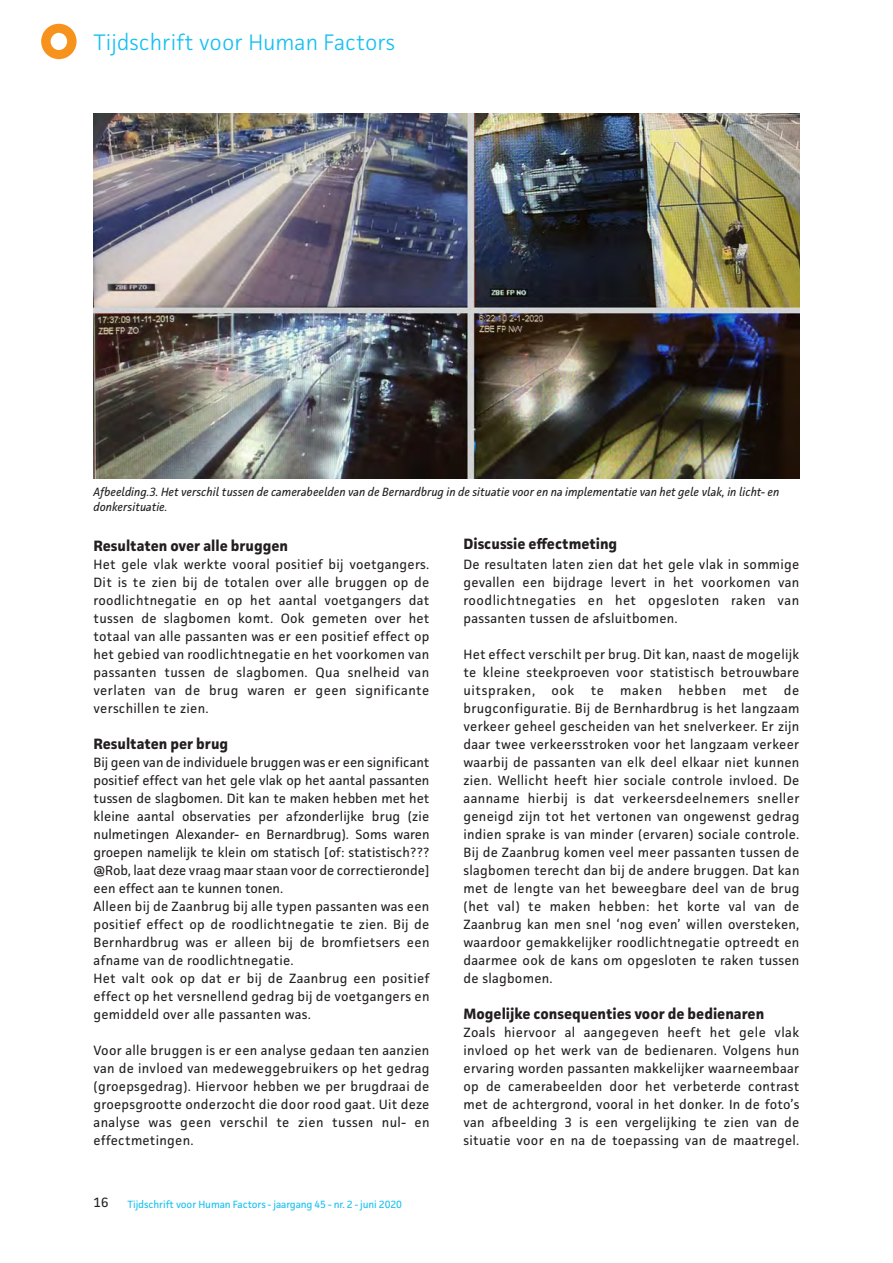
<style>
.page{position:relative;width:893px;height:1263px;background:#fff}
.page>*{position:absolute;margin:0;border:0;box-sizing:border-box;transform-origin:0 0}
.t1{font:300 22.5px "Facit";color:#15c0f2}
.kop1_TvE{font:700 15px "Facit";color:#231f20}
.basistekst_TvE{font:13.5px/18px "Facit";letter-spacing:.02em;color:#231f20;text-align:justify}
.bijschrift-onder_TvE{font:italic 12px/15px "Facit";color:#231f20}
.t2{font:10.5px "Facit";letter-spacing:-.01em;color:#15c0f2}
</style>
<div class="page">
<svg style="left:41px;top:24px;width:36px;height:35px"></svg>
<img style="left:94px;top:113px;width:705px;height:366px">
<h1 class="t1" style="left:94px;top:28px;width:303px">Tijdschrift voor Human Factors</h1>
<p class="bijschrift-onder_TvE" style="left:94px;top:484px;width:687px">Afbeelding.3. Het verschil tussen de camerabeelden van de Bernardbrug in de situatie voor en na implementatie van het gele vlak, in licht- en donkersituatie.</p>
<p class="kop1_TvE" style="left:94px;top:536px;width:196px">Resultaten over alle bruggen</p>
<p class="basistekst_TvE" style="left:94px;top:555px;width:337px">Het gele vlak werkte vooral positief bij voetgangers.<br>Dit is te zien bij de totalen over alle bruggen op de roodlichtnegatie en op het aantal voetgangers dat tussen de slagbomen komt. Ook gemeten over het totaal van alle passanten was er een positief effect op het gebied van roodlichtnegatie en het voorkomen van passanten tussen de slagbomen. Qua snelheid van verlaten van de brug waren er geen significante verschillen te zien.</p>
<p class="kop1_TvE" style="left:94px;top:734px;width:136px">Resultaten per brug</p>
<p class="basistekst_TvE" style="left:94px;top:753px;width:337px">Bij geen van de individuele bruggen was er een significant positief effect van het gele vlak op het aantal passanten tussen de slagbomen. Dit kan te maken hebben met het kleine aantal observaties per afzonderlijke brug (zie nulmetingen Alexander- en Bernardbrug). Soms waren groepen namelijk te klein om statisch [of: statistisch??? @Rob, laat deze vraag maar staan voor de correctieronde] een effect aan te kunnen tonen.</p>
<p class="basistekst_TvE" style="left:94px;top:897px;width:337px">Alleen bij de Zaanbrug bij alle typen passanten was een positief effect op de roodlichtnegatie te zien. Bij de Bernhardbrug was er alleen bij de bromfietsers een afname van de roodlichtnegatie.</p>
<p class="basistekst_TvE" style="left:94px;top:969px;width:337px">Het valt ook op dat er bij de Zaanbrug een positief effect op het versnellend gedrag bij de voetgangers en gemiddeld over alle passanten was.</p>
<p class="basistekst_TvE" style="left:94px;top:1041px;width:338px">Voor alle bruggen is er een analyse gedaan ten aanzien van de invloed van medeweggebruikers op het gedrag (groepsgedrag). Hiervoor hebben we per brugdraai de groepsgrootte onderzocht die door rood gaat. Uit deze analyse was geen verschil te zien tussen nul- en effectmetingen.</p>
<p class="basistekst_TvE" style="left:94px;top:1193px;width:16px">16</p>
<p class="t2" style="left:128px;top:1197px;width:276px">Tijdschrift voor Human Factors - jaargang 45 - nr. 2 - juni 2020</p>
<p class="kop1_TvE" style="left:463px;top:535px;width:155px">Discussie effectmeting</p>
<p class="basistekst_TvE" style="left:463px;top:555px;width:337px">De resultaten laten zien dat het gele vlak in sommige gevallen een bijdrage levert in het voorkomen van roodlichtnegaties en het opgesloten raken van passanten tussen de afsluitbomen.</p>
<p class="basistekst_TvE" style="left:463px;top:645px;width:338px">Het effect verschilt per brug. Dit kan, naast de mogelijk te kleine steekproeven voor statistisch betrouwbare uitspraken, ook te maken hebben met de brugconfiguratie. Bij de Bernhardbrug is het langzaam verkeer geheel gescheiden van het snelverkeer. Er zijn daar twee verkeersstroken voor het langzaam verkeer waarbij de passanten van elk deel elkaar niet kunnen zien. Wellicht heeft hier sociale controle invloed. De aanname hierbij is dat verkeersdeelnemers sneller geneigd zijn tot het vertonen van ongewenst gedrag indien sprake is van minder (ervaren) sociale controle.<br>Bij de Zaanbrug komen veel meer passanten tussen de slagbomen terecht dan bij de andere bruggen. Dat kan met de lengte van het beweegbare deel van de brug (het val) te maken hebben: het korte val van de Zaanbrug kan men snel ‘nog even’ willen oversteken, waardoor gemakkelijker roodlichtnegatie optreedt en daarmee ook de kans om opgesloten te raken tussen de slagbomen.</p>
<p class="kop1_TvE" style="left:463px;top:1004px;width:302px">Mogelijke consequenties voor de bedienaren</p>
<p class="basistekst_TvE" style="left:463px;top:1023px;width:337px">Zoals hiervoor al aangegeven heeft het gele vlak invloed op het werk van de bedienaren. Volgens hun ervaring worden passanten makkelijker waarneembaar op de camerabeelden door het verbeterde contrast met de achtergrond, vooral in het donker. In de foto’s van afbeelding 3 is een vergelijking te zien van de situatie voor en na de toepassing van de maatregel.</p>
</div>
